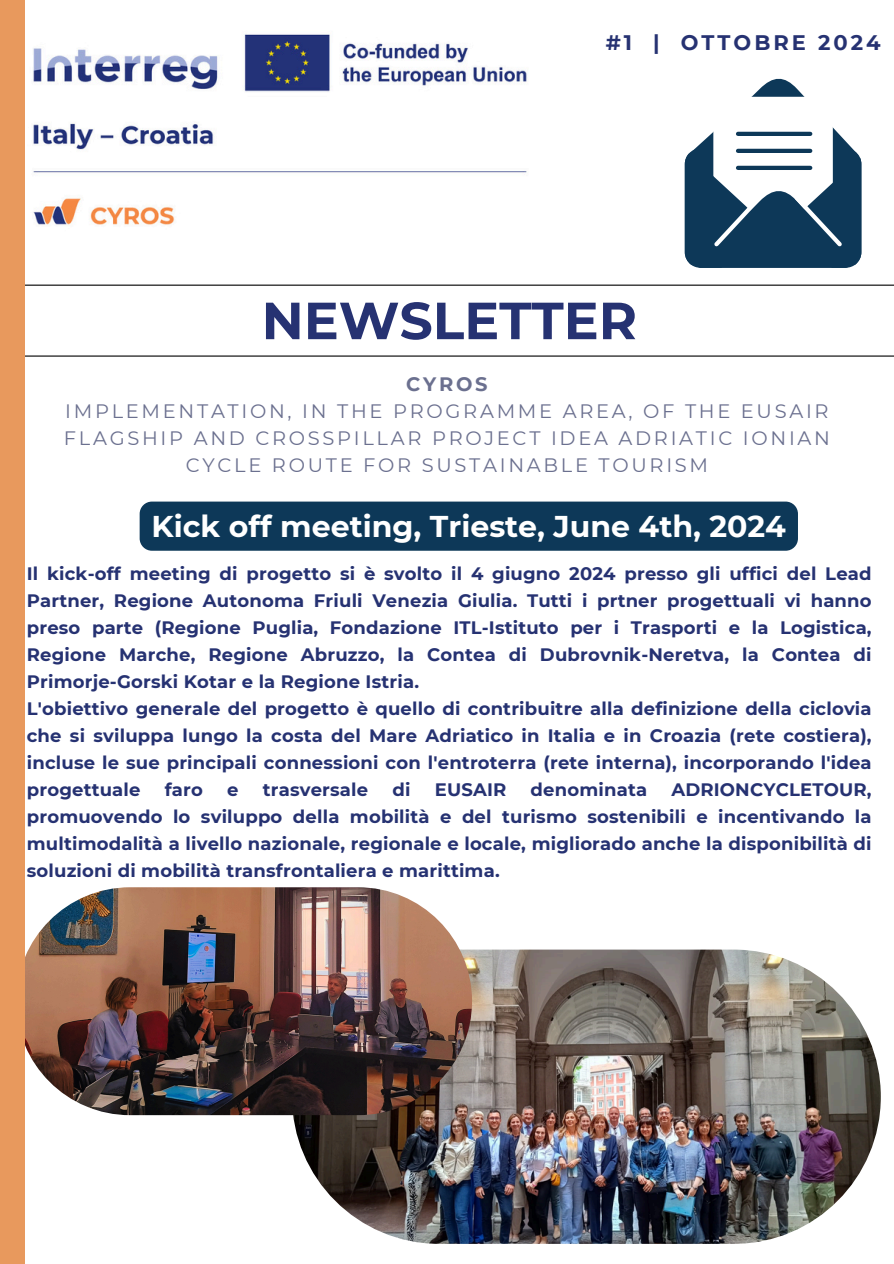
<style>
.page{position:relative;width:894px;height:1264px;background:#fff}
.page>*{position:absolute;margin:0;border:0;box-sizing:border-box;transform-origin:0 0}
.t1{font:700 52.2px "Montserrat";color:#263272}
.t2{font:700 30px "Montserrat";color:#fff}
.t3{font:700 21px "Montserrat";letter-spacing:.145em;color:#263272}
.t4{font:19.35px/27px "Montserrat";letter-spacing:.14em;color:#6b708f;text-align:center}
.t5{font:700 18px/27px "Montserrat";letter-spacing:.01em;color:#263272;text-align:justify}
.s1{font-weight:700}
</style>
<div class="page">
<hr style="left:0;top:355px;width:893px;height:1px;background:#000">
<hr style="left:0;top:284px;width:893px;height:2px;background:#000">
<img style="left:24px;top:0;width:503px;height:267px">
<svg style="left:684px;top:78px;width:177px;height:190px"></svg>
<hr style="left:737px;top:132px;width:73px;height:4px;background:#0d3858">
<hr style="left:737px;top:149px;width:73px;height:4px;background:#0d3858">
<hr style="left:737px;top:166px;width:73px;height:4px;background:#0d3858">
<img style="left:292px;top:949px;width:588px;height:294px;border-radius:147px">
<img style="left:16px;top:887px;width:456px;height:228px;border-radius:114px">
<div style="left:140px;top:501px;width:657px;height:49px;background:#0d3858;border-radius:12px"></div>
<div style="left:0;top:0;width:24px;height:1263px;background:#e8995d"></div>
<h4 class="t3" style="left:605px;top:30px;width:276px">#1 | OTTOBRE 2024</h4>
<h1 class="t1" style="left:261px;top:288px;width:377px">NEWSLETTER</h1>
<h2 class="t4" style="left:64px;top:370px;width:767px"><span class="s1">CYROS<br></span>IMPLEMENTATION, IN THE PROGRAMME AREA, OF THE EUSAIR FLAGSHIP AND CROSSPILLAR PROJECT IDEA ADRIATIC IONIAN CYCLE ROUTE FOR SUSTAINABLE TOURISM</h2>
<p class="t2" style="left:152px;top:508px;width:635px">Kick off meeting, Trieste, June 4th, 2024</p>
<p class="t5" style="left:27px;top:560px;width:846px">Il kick-off meeting di progetto si è svolto il 4 giugno 2024 presso gli uffici del Lead Partner, Regione Autonoma Friuli Venezia Giulia. Tutti i prtner progettuali vi hanno preso parte (Regione Puglia, Fondazione ITL-Istituto per i Trasporti e la Logistica, Regione Marche, Regione Abruzzo, la Contea di Dubrovnik-Neretva, la Contea di Primorje-Gorski Kotar e la Regione Istria.</p>
<p class="t5" style="left:27px;top:695px;width:846px">L'obiettivo generale del progetto è quello di contribuitre alla definizione della ciclovia che si sviluppa lungo la costa del Mare Adriatico in Italia e in Croazia (rete costiera), incluse le sue principali connessioni con l'entroterra (rete interna), incorporando l'idea progettuale</p>
<p class="t5" style="left:165px;top:776px;width:40px">faro</p>
<p class="t5" style="left:227px;top:776px;width:13px">e</p>
<p class="t5" style="left:263px;top:776px;width:107px">trasversale</p>
<p class="t5" style="left:392px;top:776px;width:20px">di</p>
<p class="t5" style="left:434px;top:776px;width:73px">EUSAIR</p>
<p class="t5" style="left:530px;top:776px;width:118px">denominata</p>
<p class="t5" style="left:27px;top:776px;width:846px;text-indent:644px">ADRIONCYCLETOUR, promuovendo lo sviluppo della mobilità e del turismo sostenibili e incentivando la multimodalità a livello nazionale, regionale e locale, migliorado anche la disponibilità di soluzioni di mobilità transfrontaliera e marittima.</p>
</div>
